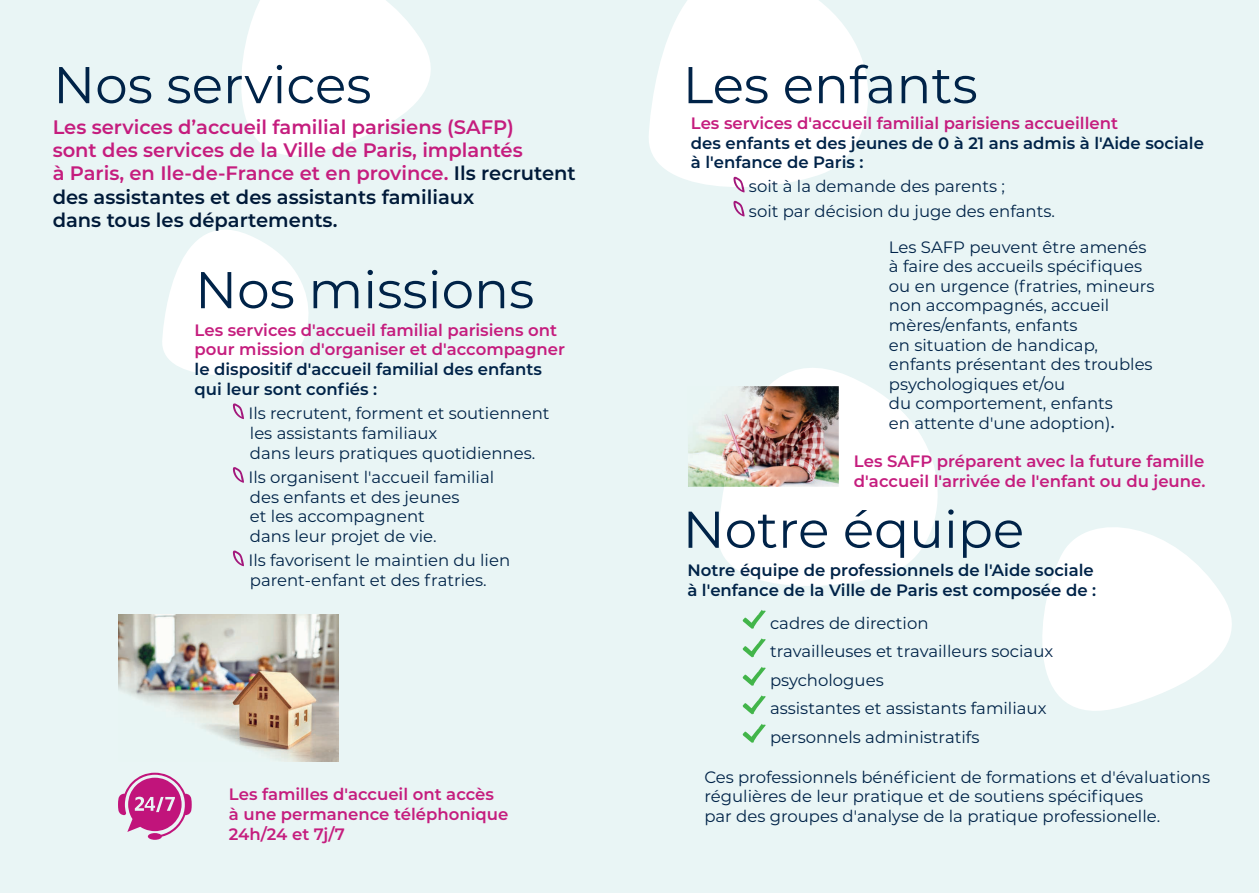
<style>
.page{position:relative;width:1259px;height:893px;background:#e9f5f5}
.page>*{position:absolute;margin:0;border:0;box-sizing:border-box;transform-origin:0 0}
.t1{font:51.75px "Montserrat";color:#002348}
.t2{font:600 19.5px/23.4px "Montserrat";color:#c51d7e}
.t3{font:16.5px/19.5px "Montserrat";color:#002348}
.t4{font:600 16.5px/19.8px "Montserrat";color:#c51d7e}
.t5{font:600 16.5px/19.8px "Montserrat";color:#002348}
.s1{color:#001a39}
.s2{font-size:21px}
</style>
<div class="page">
<svg style="left:718px;top:368px;width:220px;height:218px;fill:#fff"></svg>
<svg style="left:649px;top:0;width:219px;height:193px;fill:#fff"></svg>
<img style="left:688px;top:386px;width:36px;height:101px">
<img style="left:724px;top:386px;width:115px;height:101px">
<svg style="left:241px;top:0;width:190px;height:156px;fill:#fff"></svg>
<svg style="left:1042px;top:527px;width:190px;height:184px;fill:#fff"></svg>
<svg style="left:162px;top:230px;width:147px;height:145px"></svg>
<svg style="left:233px;top:403px;width:11px;height:16px"></svg>
<svg style="left:233px;top:467px;width:11px;height:16px"></svg>
<svg style="left:233px;top:551px;width:11px;height:15px"></svg>
<svg style="left:743px;top:610px;width:22px;height:19px"></svg>
<svg style="left:743px;top:638px;width:22px;height:19px"></svg>
<svg style="left:743px;top:667px;width:22px;height:19px"></svg>
<svg style="left:743px;top:695px;width:22px;height:19px"></svg>
<svg style="left:743px;top:724px;width:22px;height:19px"></svg>
<svg style="left:118px;top:773px;width:74px;height:67px"></svg>
<img style="left:118px;top:614px;width:220px;height:147px">
<svg style="left:733px;top:177px;width:11px;height:15px"></svg>
<svg style="left:733px;top:201px;width:11px;height:15px"></svg>
<h1 class="t1" style="left:53px;top:49px;width:320px">Nos services</h1>
<p class="t2" style="left:53px;top:114px;width:525px">Les services d’accueil familial parisiens (SAFP)<br>sont des services de la Ville de Paris, implantés<br>à Paris, en Ile-de-France et en province. <span class="s1">Ils recrutent des assistantes et des assistants familiaux<br>dans tous les départements.</span></p>
<h1 class="t1" style="left:195px;top:254px;width:341px">Nos missions</h1>
<p class="t4" style="left:195px;top:319px;width:372px">Les services d'accueil familial parisiens ont pour mission d'organiser et d'accompagner</p>
<p class="t5" style="left:195px;top:359px;width:349px">le dispositif d'accueil familial des enfants qui leur sont confiés :</p>
<p class="t3" style="left:248px;top:403px;width:303px">Ils recrutent, forment et soutiennent les assistants familiaux<br>dans leurs pratiques quotidiennes.</p>
<p class="t3" style="left:248px;top:466px;width:247px">Ils organisent l'accueil familial des enfants et des jeunes<br>et les accompagnent<br>dans leur projet de vie.</p>
<p class="t3" style="left:248px;top:550px;width:263px">Ils favorisent le maintien du lien parent-enfant et des fratries.</p>
<p class="t4" style="left:229px;top:784px;width:281px">Les familles d'accueil ont accès<br>à une permanence téléphonique<br>24h/24 et 7j/7</p>
<h1 class="t1" style="left:682px;top:49px;width:296px">Les enfants</h1>
<p class="t4" style="left:691px;top:112px;width:428px">Les services d'accueil familial parisiens accueillent</p>
<p class="t5" style="left:691px;top:132px;width:514px">des enfants et des jeunes de 0 à 21 ans admis à l'Aide sociale à l'enfance de Paris :</p>
<p class="t3" style="left:749px;top:174px;width:308px;line-height:24px">soit à la demande des parents ;<br>soit par décision du juge des enfants.</p>
<p class="t3" style="left:889px;top:236px;width:267px">Les SAFP peuvent être amenés à faire des accueils spécifiques ou en urgence (fratries, mineurs non accompagnés, accueil mères/enfants, enfants<br>en situation de handicap, enfants présentant des troubles psychologiques et/ou<br>du comportement, enfants<br>en attente d'une adoption)<span class="s2">.</span></p>
<p class="t4" style="left:854px;top:450px;width:353px">Les SAFP préparent avec la future famille d'accueil l'arrivée de l'enfant ou du jeune.</p>
<h1 class="t1" style="left:682px;top:494px;width:343px">Notre équipe</h1>
<p class="t5" style="left:687px;top:560px;width:410px">Notre équipe de professionnels de l'Aide sociale à l'enfance de la Ville de Paris est composée de :</p>
<p class="t3" style="left:770px;top:608px;width:285px;line-height:28.5px">cadres de direction<br>travailleuses et travailleurs sociaux psychologues<br>assistantes et assistants familiaux personnels administratifs</p>
<p class="t3" style="left:704px;top:766px;width:507px">Ces professionnels bénéficient de formations et d'évaluations régulières de leur pratique et de soutiens spécifiques<br>par des groupes d'analyse de la pratique professionelle.</p>
</div>
